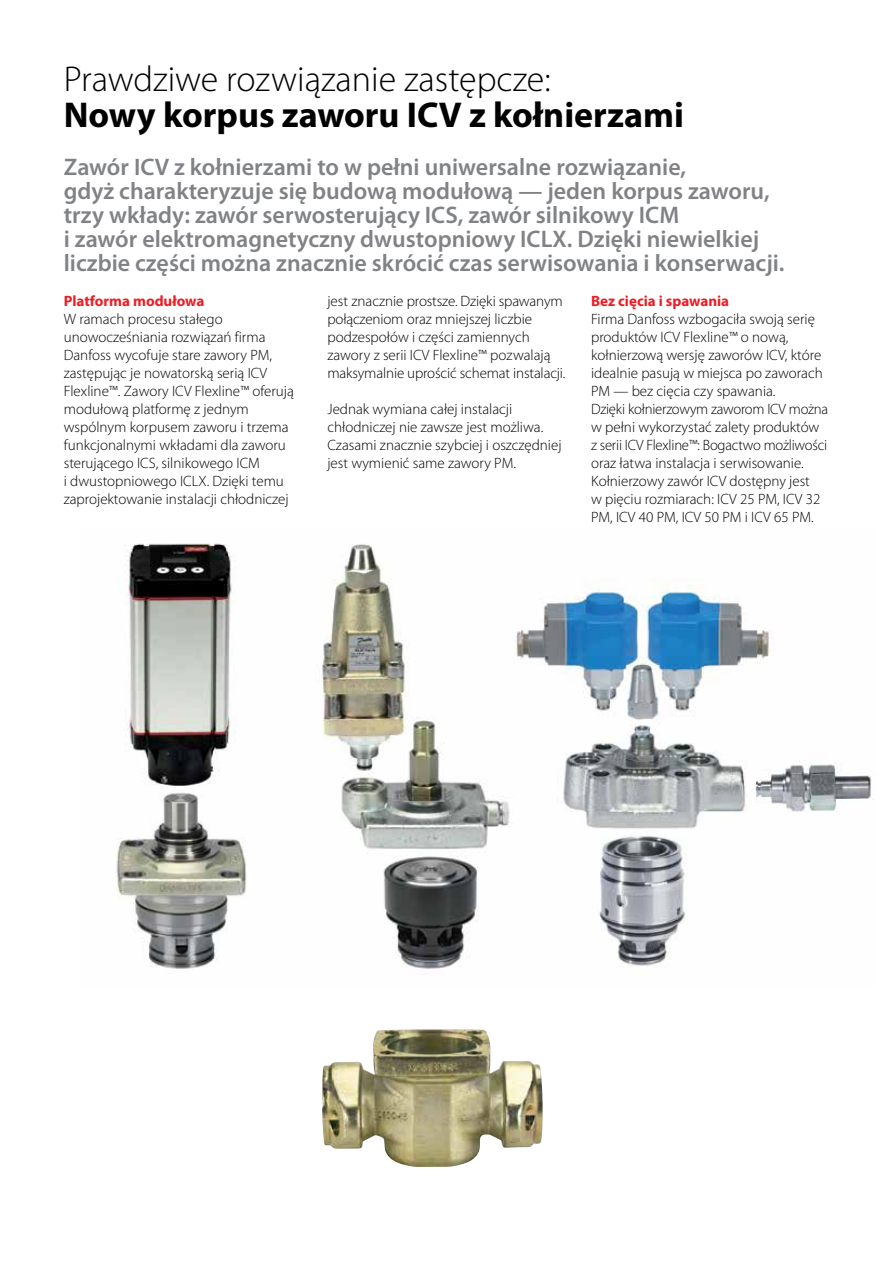
<style>
.page{position:relative;width:893px;height:1263px;background:#fff}
.page>*{position:absolute;margin:0;border:0;box-sizing:border-box;transform-origin:0 0}
.t1{font:700 36px "Myriad Pro";color:#000}
.t2{font:300 36px "Myriad Pro";color:#000}
.t3{font:600 24px/24px "Myriad Pro";color:#808285}
.t4{font:300 15px/18px "Myriad Pro";color:#000}
.t5{font:700 15px "Myriad Pro";color:#ed1d24}
</style>
<div class="page">
<img style="left:322px;top:1029px;width:221px;height:138px">
<img style="left:116px;top:543px;width:757px;height:426px">
<h1 class="t2" style="left:64px;top:59px;width:488px">Prawdziwe rozwiązanie zastępcze:</h1>
<h1 class="t1" style="left:64px;top:91px;width:622px">Nowy korpus zaworu ICV z kołnierzami</h1>
<p class="t3" style="left:64px;top:155px;width:722px">Zawór ICV z kołnierzami to w pełni uniwersalne rozwiązanie,<br>gdyż charakteryzuje się budową modułową — jeden korpus zaworu, trzy wkłady: zawór serwosterujący ICS, zawór silnikowy ICM<br>i zawór elektromagnetyczny dwustopniowy ICLX. Dzięki niewielkiej liczbie części można znacznie skrócić czas serwisowania i konserwacji.</p>
<p class="t5" style="left:64px;top:291px;width:142px">Platforma modułowa</p>
<p class="t4" style="left:64px;top:310px;width:232px">W ramach procesu stałego unowocześniania rozwiązań firma Danfoss wycofuje stare zawory PM, zastępując je nowatorską serią ICV Flexline™. Zawory ICV Flexline™ oferują modułową platformę z jednym wspólnym korpusem zaworu i trzema funkcjonalnymi wkładami dla zaworu sterującego ICS, silnikowego ICM<br>i dwustopniowego ICLX. Dzięki temu zaprojektowanie instalacji chłodniczej</p>
<p class="t4" style="left:327px;top:292px;width:240px">jest znacznie prostsze. Dzięki spawanym połączeniom oraz mniejszej liczbie podzespołów i części zamiennych zawory z serii ICV Flexline™ pozwalają maksymalnie uprościć schemat instalacji.</p>
<p class="t4" style="left:327px;top:400px;width:236px">Jednak wymiana całej instalacji chłodniczej nie zawsze jest możliwa.<br>Czasami znacznie szybciej i oszczędniej jest wymienić same zawory PM.</p>
<p class="t5" style="left:591px;top:291px;width:140px">Bez cięcia i spawania</p>
<p class="t4" style="left:591px;top:310px;width:239px">Firma Danfoss wzbogaciła swoją serię produktów ICV Flexline™ o nową, kołnierzową wersję zaworów ICV, które idealnie pasują w miejsca po zaworach PM — bez cięcia czy spawania.<br>Dzięki kołnierzowym zaworom ICV można w pełni wykorzystać zalety produktów z serii ICV Flexline™: Bogactwo możliwości oraz łatwa instalacja i serwisowanie.<br>Kołnierzowy zawór ICV dostępny jest<br>w pięciu rozmiarach: ICV 25 PM, ICV 32<br>PM, ICV 40 PM, ICV 50 PM i ICV 65 PM.</p>
</div>
